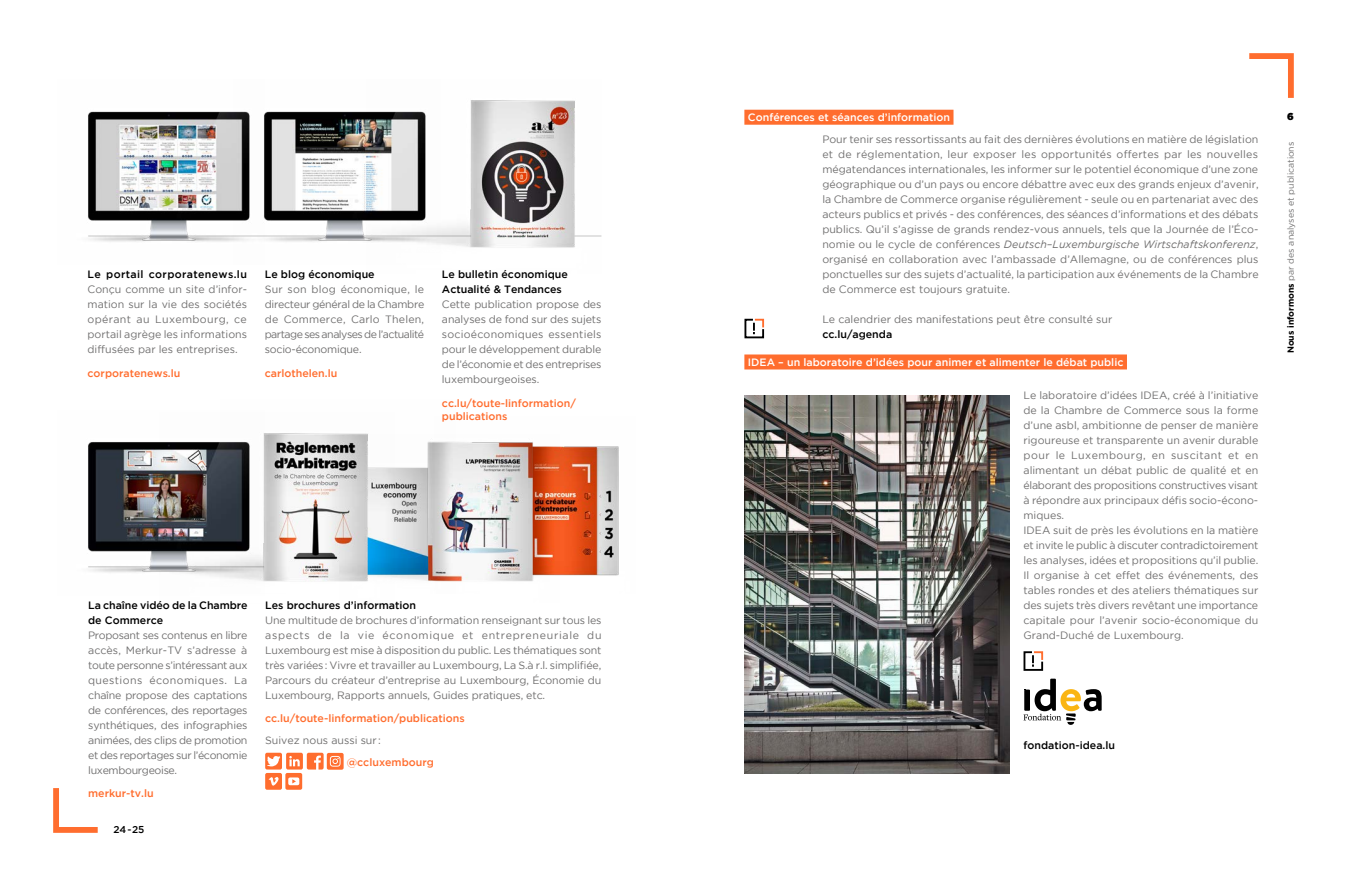
<style>
.page{position:relative;width:1347px;height:886px;background:#fff}
.page>*{position:absolute;margin:0;border:0;box-sizing:border-box;transform-origin:0 0}
.t1{font:10.62px/15px "Gotham";color:#706f6f;text-align:justify}
.t2{font:500 10.62px/15px "Gotham";color:#000}
.t3{font:500 10.62px/12.8px "Gotham";color:#ff6d2e}
.t4{font:500 10.62px "Gotham";color:#fff}
.t5{font:500 10.62px "Gotham";letter-spacing:.03em;color:#000}
.t6{font:500 10px "Gotham";color:#000}
.t7{font:10px "Gotham Ultra";color:#000}
.t8{font:8.75px "Gotham";color:#706f6f}
.s1{font-style:italic}
.s2{font-weight:700;color:#000}
</style>
<div class="page">
<svg style="left:53px;top:788px;width:45px;height:45px"></svg>
<svg style="left:1249px;top:53px;width:44px;height:45px"></svg>
<svg style="left:265px;top:753px;width:58px;height:16px"></svg>
<div style="left:327px;top:753px;width:16px;height:17px;background:#ff6d2e;border-radius:2px"></div>
<svg style="left:330px;top:756px;width:10px;height:11px"></svg>
<div style="left:265px;top:773px;width:17px;height:17px;background:#ff6d2e;border-radius:2px"></div>
<svg style="left:269px;top:777px;width:9px;height:8px"></svg>
<div style="left:285px;top:773px;width:17px;height:17px;background:#ff6d2e;border-radius:2px"></div>
<svg style="left:288px;top:777px;width:11px;height:8px"></svg>
<img style="left:264px;top:111px;width:102px;height:131px">
<hr style="left:88px;top:236px;width:237px;height:1px;background:#c6c6c6">
<hr style="left:364px;top:236px;width:237px;height:1px;background:#c6c6c6">
<img style="left:366px;top:100px;width:235px;height:148px">
<img style="left:560px;top:446px;width:59px;height:130px">
<img style="left:264px;top:433px;width:104px;height:149px">
<img style="left:339px;top:435px;width:221px;height:147px">
<img style="left:88px;top:111px;width:176px;height:131px">
<img style="left:88px;top:433px;width:176px;height:148px">
<div style="left:744px;top:110px;width:209px;height:15px;background:#ff6d2e"></div>
<div style="left:744px;top:354px;width:383px;height:15px;background:#ff6d2e"></div>
<svg style="left:1023px;top:651px;width:21px;height:20px"></svg>
<svg style="left:1023px;top:679px;width:78px;height:46px"></svg>
<svg style="left:744px;top:318px;width:21px;height:21px"></svg>
<img style="left:744px;top:396px;width:265px;height:378px">
<p class="t5" style="left:88px;top:269px;width:161px">Le portail corporatenews.lu</p>
<p class="t1" style="left:88px;top:282px;width:161px">Conçu comme un site d’infor&shy;mation sur la vie des sociétés opérant au Luxembourg, ce portail agrège les informations diffusées par les entreprises.</p>
<p class="t3" style="left:88px;top:367px;width:94px">corporatenews.lu</p>
<p class="t2" style="left:265px;top:267px;width:111px">Le blog économique</p>
<p class="t1" style="left:265px;top:282px;width:161px">Sur son blog économique, le directeur général de la Chambre de Commerce, Carlo Thelen, partage ses analyses de l’actualité socio-économique.</p>
<p class="t3" style="left:265px;top:367px;width:74px">carlothelen.lu</p>
<p class="t2" style="left:442px;top:267px;width:127px">Le bulletin économique<br>Actualité &amp; Tendances</p>
<p class="t1" style="left:442px;top:297px;width:161px">Cette publication propose des analyses de fond sur des sujets socioéconomiques essentiels pour le développement durable de l’économie et des entreprises luxembourgeoises.</p>
<p class="t3" style="left:442px;top:397px;width:136px">cc.lu/toute-linformation/ publications</p>
<p class="t2" style="left:88px;top:597px;width:161px">La chaîne vidéo de la Chambre de Commerce</p>
<p class="t1" style="left:88px;top:627px;width:161px">Proposant ses contenus en libre accès, Merkur-TV s’adresse à toute personne s’intéressant aux questions économiques. La chaîne propose des captations de conférences, des reportages synthétiques, des infographies animées, des clips de promotion et des reportages sur l’économie luxembourgeoise.</p>
<p class="t3" style="left:88px;top:787px;width:67px">merkur-tv.lu</p>
<p class="t6" style="left:113px;top:823px;width:32px">24-25</p>
<p class="t2" style="left:265px;top:597px;width:152px">Les brochures d’information</p>
<p class="t1" style="left:265px;top:612px;width:338px">Une multitude de brochures d’information renseignant sur tous les aspects de la vie économique et entrepreneuriale du Luxembourg est mise à disposition du public. Les thématiques sont très variées: Vivre et travailler au Luxembourg, La S.à r.l. simplifiée, Parcours du créateur d’entreprise au Luxembourg, Économie du Luxembourg, Rapports annuels, Guides pratiques, etc.</p>
<p class="t3" style="left:265px;top:711px;width:201px">cc.lu/toute-linformation/publications</p>
<p class="t1" style="left:265px;top:732px;width:117px">Suivez nous aussi sur :</p>
<p class="t3" style="left:347px;top:756px;width:89px">@ccluxembourg</p>
<p class="t4" style="left:748px;top:111px;width:203px">Conférences et séances d’information</p>
<p class="t1" style="left:822px;top:132px;width:438px">Pour tenir ses ressortissants au fait des dernières évolutions en matière de législation et de réglementation, leur exposer les opportunités offertes par les nouvelles mégatendances internationales, les informer sur le potentiel économique d’une zone géographique ou d’un pays ou encore débattre avec eux des grands enjeux d’avenir, la Chambre de Commerce organise régulièrement - seule ou en partenariat avec des acteurs publics et privés - des conférences, des séances d’informations et des débats publics. Qu’il s’agisse de grands rendez-vous annuels, tels que la Journée de l’Éco&shy;nomie ou le cycle de conférences <span class="s1">Deutsch–Luxemburgische Wirtschaftskonferenz</span>, organisé en collaboration avec l’ambassade d’Allemagne, ou de conférences plus ponctuelles sur des sujets d’actualité, la participation aux événements de la Chambre de Commerce est toujours gratuite.</p>
<p class="t1" style="left:822px;top:312px;width:291px">Le calendrier des manifestations peut être consulté sur</p>
<p class="t2" style="left:822px;top:327px;width:71px">cc.lu/agenda</p>
<p class="t4" style="left:748px;top:356px;width:377px">IDEA – un laboratoire d’idées pour animer et alimenter le débat public</p>
<p class="t1" style="left:1023px;top:387px;width:236px;text-align:left">Le laboratoire d’idées IDEA, créé à l’initiative de la Chambre de Commerce sous la forme d’une asbl, ambitionne de penser de manière rigoureuse et transparente un avenir durable pour le Luxembourg, en suscitant et en alimentant un débat public de qualité et en élaborant des propositions constructives visant à répondre aux principaux défis socio-écono&shy;miques.<br>IDEA suit de près les évolutions en la matière et invite le public à discuter contradictoirement les analyses, idées et propositions qu’il publie.<br>Il organise à cet effet des événements, des tables rondes et des ateliers thématiques sur des sujets très divers revêtant une importance capitale pour l’avenir socio-économique du Grand-Duché de Luxembourg.</p>
<p class="t7" style="left:1287px;top:111px;width:8px">6</p>
<p class="t8" style="left:1285px;top:353px;width:213px;rotate:-90deg"><span class="s2">Nous informons</span> par des analyses et publications</p>
<p class="t2" style="left:1023px;top:737px;width:93px">fondation-idea.lu</p>
</div>
